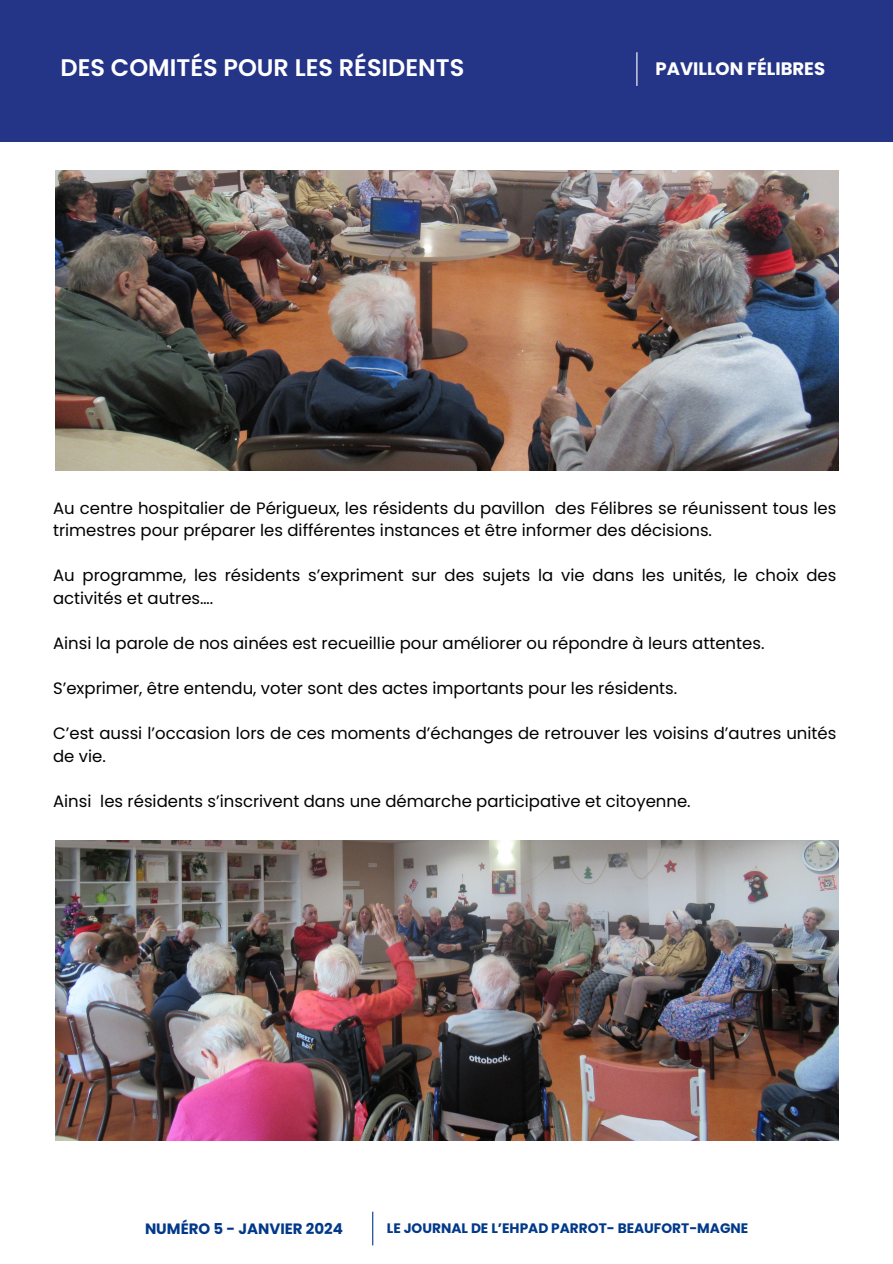
<style>
.page{position:relative;width:893px;height:1264px;background:#fff}
.page>*{position:absolute;margin:0;border:0;box-sizing:border-box;transform-origin:0 0}
.t1{font:600 24px "Poppins";color:#fff}
.t2{font:700 18px "Poppins";color:#fff}
.t3{font:16.5px/22.5px "Poppins";color:#000}
.t4{font:700 15px "Poppins";color:#013888}
.t5{font:700 13.8px "Poppins";color:#013888}
</style>
<div class="page">
<div style="left:0;top:0;width:892px;height:141px;background:#243588"></div>
<hr style="left:636px;top:52px;width:1px;height:34px;background:#fff">
<hr style="left:372px;top:1211px;width:1px;height:34px;background:#013888">
<img style="left:55px;top:841px;width:783px;height:299px">
<img style="left:55px;top:171px;width:783px;height:299px">
<h3 class="t1" style="left:61px;top:51px;width:405px">DES COMITÉS POUR LES RÉSIDENTS</h3>
<h3 class="t2" style="left:655px;top:56px;width:171px">PAVILLON FÉLIBRES</h3>
<h3 class="t3" style="left:53px;top:497px;width:784px">Au centre hospitalier de Périgueux, les résidents du pavillon des Félibres se réunissent tous les trimestres pour préparer les différentes instances et être informer des décisions.</h3>
<h3 class="t3" style="left:53px;top:564px;width:784px">Au programme, les résidents s’expriment sur des sujets la vie dans les unités, le choix des activités et autres….</h3>
<h3 class="t3" style="left:53px;top:632px;width:712px">Ainsi la parole de nos ainées est recueillie pour améliorer ou répondre à leurs attentes.</h3>
<p class="t3" style="left:53px;top:677px;width:625px">S’exprimer, être entendu, voter sont des actes importants pour les résidents.</p>
<p class="t3" style="left:53px;top:722px;width:784px">C’est aussi l’occasion lors de ces moments d’échanges de retrouver les voisins d’autres unités de vie.</p>
<p class="t3" style="left:53px;top:789px;width:639px">Ainsi les résidents s’inscrivent dans une démarche participative et citoyenne.</p>
<h1 class="t4" style="left:145px;top:1218px;width:199px">NUMÉRO 5 - JANVIER 2024</h1>
<h2 class="t5" style="left:387px;top:1218px;width:363px">LE JOURNAL DE L’EHPAD PARROT- BEAUFORT-MAGNE</h2>
</div>
